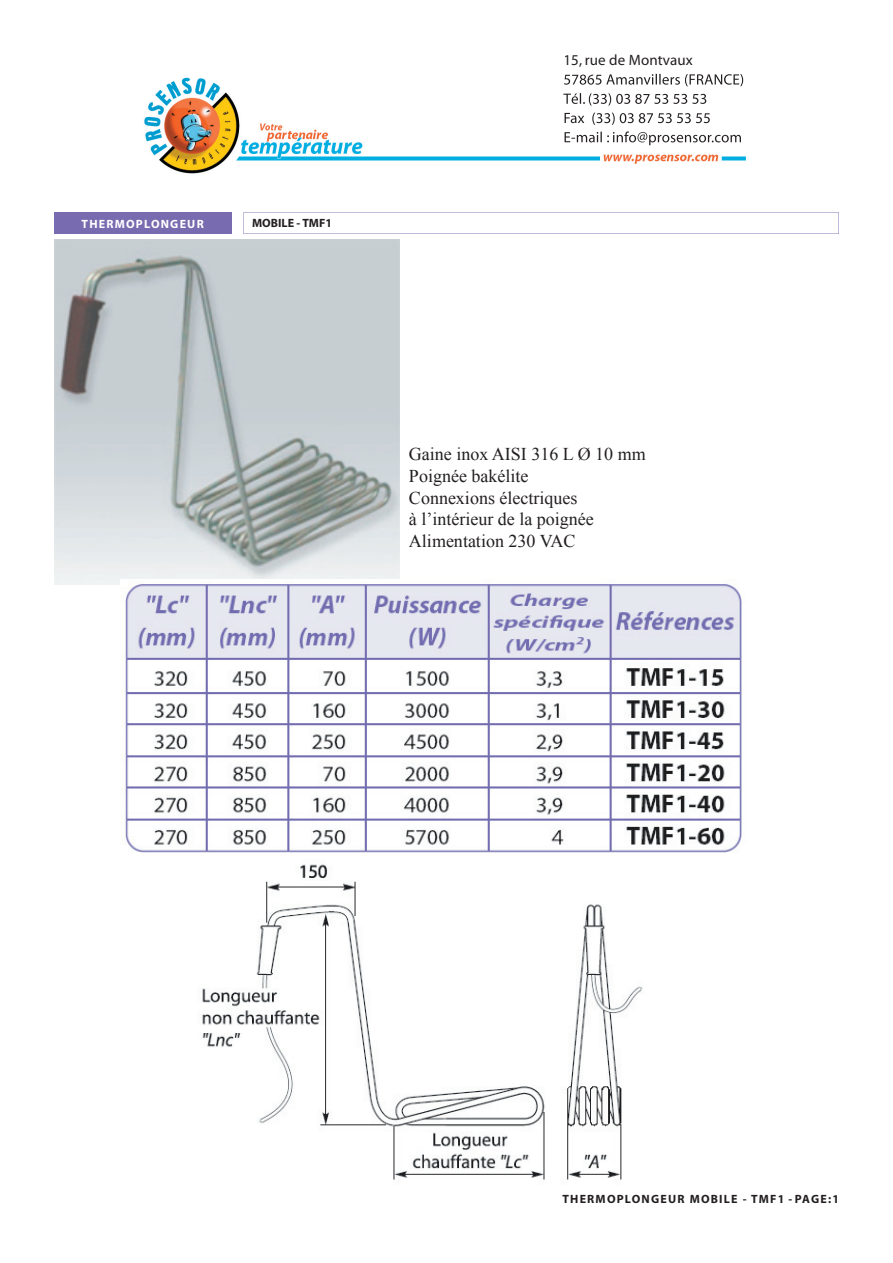
<style>
.page{position:relative;width:893px;height:1263px;background:#fff}
.page>*{position:absolute;margin:0;border:0;box-sizing:border-box;transform-origin:0 0}
.t1{font:18px/21.6px "Times New Roman";color:#231f20}
.t2{font:15px "Myriad";letter-spacing:.01em;color:#231f20}
.t3{font:700 12px "Myriad";letter-spacing:.1em;color:#231f20}
.t4{font:700 12px "Myriad";letter-spacing:.1em;color:#fff}
.t5{font:700 12px "Myriad";color:#231f20}
</style>
<div class="page">
<img style="left:144px;top:73px;width:602px;height:101px">
<img style="left:564px;top:74px;width:179px;height:12px">
<img style="left:563px;top:93px;width:143px;height:13px">
<img style="left:565px;top:113px;width:145px;height:12px">
<img style="left:565px;top:131px;width:176px;height:14px">
<div style="left:54px;top:212px;width:177px;height:22px;background:#786bb0"></div>
<svg style="left:243px;top:212px;width:596px;height:22px"></svg>
<img style="left:54px;top:240px;width:345px;height:345px">
<img style="left:202px;top:864px;width:441px;height:316px">
<img style="left:120px;top:580px;width:624px;height:273px">
<p class="t4" style="left:82px;top:217px;width:124px">THERMOPLONGEUR</p>
<p class="t5" style="left:252px;top:217px;width:81px">MOBILE - TMF1</p>
<p class="t2" style="left:563px;top:53px;width:131px">15, rue de Montvaux</p>
<p class="t1" style="left:409px;top:443px;width:238px">Gaine inox AISI 316 L Ø 10 mm<br>Poignée bakélite<br>Connexions électriques<br>à l’intérieur de la poignée<br>Alimentation 230 VAC</p>
<p class="t3" style="left:562px;top:1193px;width:278px">THERMOPLONGEUR MOBILE - TMF1 - PAGE:1</p>
</div>
